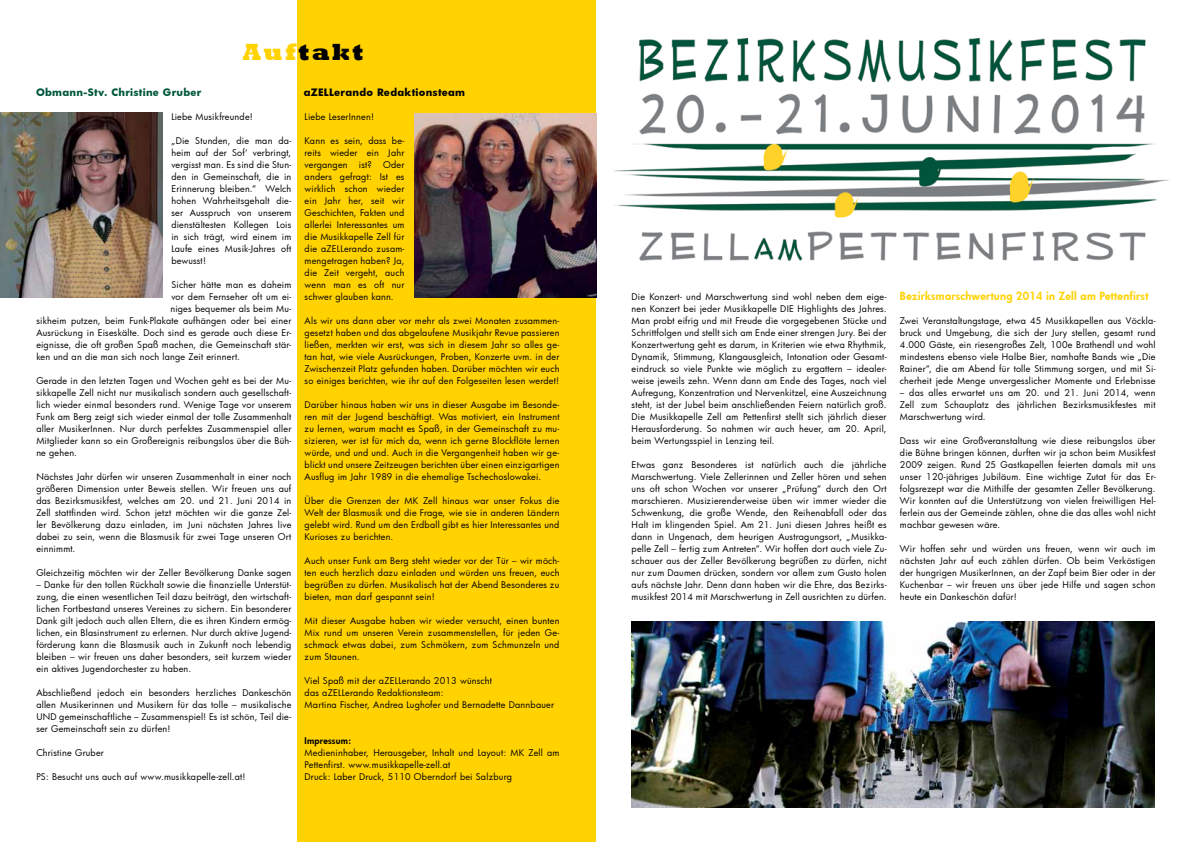
<style>
.page{position:relative;width:1191px;height:842px;background:#fff}
.page>*{position:absolute;margin:0;border:0;box-sizing:border-box;transform-origin:0 0}
.t1{font:800 24px "Rockwell";letter-spacing:.1em;color:#000}
.t2{font:800 11px "Futura";letter-spacing:.025em;color:#ffd200}
.t3{font:700 10px "Futura";letter-spacing:.025em;color:#00583d}
.t4{font:700 10px "Futura";letter-spacing:.025em;color:#000}
.t5{font:9px/12px "Futura";letter-spacing:.025em;color:#000;text-align:justify}
.t6{font:800 9px "Futura";letter-spacing:.025em;color:#000}
.s1{color:#ffd200}
</style>
<div class="page">
<div style="left:297px;top:0;width:298px;height:842px;background:#ffd200"></div>
<img style="left:0;top:112px;width:162px;height:185px">
<img style="left:415px;top:113px;width:181px;height:184px">
<img style="left:614px;top:38px;width:555px;height:222px">
<img style="left:631px;top:621px;width:524px;height:186px">
<h1 class="t1" style="left:243px;top:38px;width:122px"><span class="s1">Auf</span>takt</h1>
<p class="t3" style="left:36px;top:85px;width:167px">Obmann-Stv. Christine Gruber</p>
<p class="t4" style="left:304px;top:85px;width:163px">aZELLerando Redaktionsteam</p>
<p class="t5" style="left:305px;top:111px;width:71px">Liebe LeserInnen!</p>
<p class="t5" style="left:305px;top:135px;width:101px">Kann es sein, dass be&shy;reits wieder ein Jahr vergangen ist? Oder anders gefragt: Ist es wirklich schon wieder ein Jahr her, seit wir Geschichten, Fakten und allerlei Interessantes um die Musikkapelle Zell für die aZELLerando zusam&shy;mengetragen haben? Ja, die Zeit vergeht, auch wenn man es oft nur schwer glauben kann.</p>
<p class="t5" style="left:305px;top:314px;width:256px">Als wir uns dann aber vor mehr als zwei Monaten zusammen&shy;gesetzt haben und das abgelaufene Musikjahr Revue passieren ließen, merkten wir erst, was sich in diesem Jahr so alles ge&shy;tan hat, wie viele Ausrückungen, Proben, Konzerte uvm. in der Zwischenzeit Platz gefunden haben. Darüber möchten wir euch so einiges berichten, wie ihr auf den Folgeseiten lesen werdet!</p>
<p class="t5" style="left:305px;top:398px;width:256px">Darüber hinaus haben wir uns in dieser Ausgabe im Besonde&shy;ren mit der Jugend beschäftigt. Was motiviert, ein Instrument zu lernen, warum macht es Spaß, in der Gemeinschaft zu mu&shy;sizieren, wer ist für mich da, wenn ich gerne Blockflöte lernen würde, und und und. Auch in die Vergangenheit haben wir ge&shy;blickt und unsere Zeitzeugen berichten über einen einzigartigen Ausflug im Jahr 1989 in die ehemalige Tschechoslowakei.</p>
<p class="t5" style="left:305px;top:494px;width:256px">Über die Grenzen der MK Zell hinaus war unser Fokus die Welt der Blasmusik und die Frage, wie sie in anderen Ländern gelebt wird. Rund um den Erdball gibt es hier Interessantes und Kurioses zu berichten.</p>
<p class="t5" style="left:305px;top:554px;width:256px">Auch unser Funk am Berg steht wieder vor der Tür – wir möch&shy;ten euch herzlich dazu einladen und würden uns freuen, euch begrüßen zu dürfen. Musikalisch hat der Abend Besonderes zu bieten, man darf gespannt sein!</p>
<p class="t5" style="left:305px;top:614px;width:256px">Mit dieser Ausgabe haben wir wieder versucht, einen bunten Mix rund um unseren Verein zusammenstellen, für jeden Ge&shy;schmack etwas dabei, zum Schmökern, zum Schmunzeln und zum Staunen.</p>
<p class="t5" style="left:305px;top:674px;width:251px;text-align:left">Viel Spaß mit der aZELLerando 2013 wünscht<br>das aZELLerando Redaktionsteam:<br>Martina Fischer, Andrea Lughofer und Bernadette Dannbauer</p>
<p class="t6" style="left:305px;top:735px;width:48px">Impressum:</p>
<p class="t5" style="left:305px;top:746px;width:256px;text-align:left">Medieninhaber, Herausgeber, Inhalt und Layout: MK Zell am<br>Pettenfirst. www.musikkapelle-zell.at<br>Druck: Laber Druck, 5110 Oberndorf bei Salzburg</p>
<p class="t5" style="left:171px;top:111px;width:83px">Liebe Musikfreunde!</p>
<p class="t5" style="left:171px;top:135px;width:121px">„Die Stunden, die man da&shy;heim auf der Sof‘ verbringt, vergisst man. Es sind die Stun&shy;den in Gemeinschaft, die in Erinnerung bleiben.“ Welch hohen Wahrheitsgehalt die&shy;ser Ausspruch von unserem dienstältesten Kollegen Lois in sich trägt, wird einem im Laufe eines Musik-Jahres oft bewusst!</p>
<p class="t5" style="left:171px;top:278px;width:121px">Sicher hätte man es daheim</p>
<p class="t5" style="left:171px;top:290px;width:121px">vor dem Fernseher oft um ei-</p>
<p class="t5" style="left:170px;top:302px;width:122px">niges bequemer als beim Mu-</p>
<p class="t5" style="left:36px;top:314px;width:256px">sikheim putzen, beim Funk-Plakate aufhängen oder bei einer</p>
<p class="t5" style="left:36px;top:326px;width:256px">Ausrückung in Eiseskälte. Doch sind es gerade auch diese Er-</p>
<p class="t5" style="left:36px;top:338px;width:256px">eignisse, die oft großen Spaß machen, die Gemeinschaft stär-</p>
<p class="t5" style="left:36px;top:350px;width:205px">ken und an die man sich noch lange Zeit erinnert.</p>
<p class="t5" style="left:36px;top:374px;width:256px">Gerade in den letzten Tagen und Wochen geht es bei der Mu&shy;sikkapelle Zell nicht nur musikalisch sondern auch gesellschaft&shy;lich wieder einmal besonders rund. Wenige Tage vor unserem Funk am Berg zeigt sich wieder einmal der tolle Zusammenhalt aller MusikerInnen. Nur durch perfektes Zusammenspiel aller Mitglieder kann so ein Großereignis reibungslos über die Büh&shy;ne gehen.</p>
<p class="t5" style="left:36px;top:470px;width:256px">Nächstes Jahr dürfen wir unseren Zusammenhalt in einer noch größeren Dimension unter Beweis stellen. Wir freuen uns auf das Bezirksmusikfest, welches am 20. und 21. Juni 2014 in Zell stattfinden wird. Schon jetzt möchten wir die ganze Zel&shy;ler Bevölkerung dazu einladen, im Juni nächsten Jahres live dabei zu sein, wenn die Blasmusik für zwei Tage unseren Ort einnimmt.</p>
<p class="t5" style="left:36px;top:566px;width:256px">Gleichzeitig möchten wir der Zeller Bevölkerung Danke sagen</p>
<p class="t5" style="left:36px;top:578px;width:256px">– Danke für den tollen Rückhalt sowie die finanzielle Unterstüt&shy;zung, die einen wesentlichen Teil dazu beiträgt, den wirtschaft&shy;lichen Fortbestand unseres Vereines zu sichern. Ein besonderer Dank gilt jedoch auch allen Eltern, die es ihren Kindern ermög&shy;lichen, ein Blasinstrument zu erlernen. Nur durch aktive Jugend&shy;förderung kann die Blasmusik auch in Zukunft noch lebendig bleiben – wir freuen uns daher besonders, seit kurzem wieder ein aktives Jugendorchester zu haben.</p>
<p class="t5" style="left:36px;top:686px;width:256px">Abschließend jedoch ein besonders herzliches Dankeschön allen Musikerinnen und Musikern für das tolle – musikalische UND gemeinschaftliche – Zusammenspiel! Es ist schön, Teil die&shy;ser Gemeinschaft sein zu dürfen!</p>
<p class="t5" style="left:36px;top:746px;width:69px">Christine Gruber</p>
<p class="t5" style="left:36px;top:770px;width:211px">PS: Besucht uns auch auf www.musikkapelle-zell.at!</p>
<p class="t5" style="left:631px;top:291px;width:256px">Die Konzert- und Marschwertung sind wohl neben dem eige&shy;nen Konzert bei jeder Musikkapelle DIE Highlights des Jahres.<br>Man probt eifrig und mit Freude die vorgegebenen Stücke und Schrittfolgen und stellt sich am Ende einer strengen Jury. Bei der Konzertwertung geht es darum, in Kriterien wie etwa Rhythmik, Dynamik, Stimmung, Klangausgleich, Intonation oder Gesamt&shy;eindruck so viele Punkte wie möglich zu ergattern – idealer&shy;weise jeweils zehn. Wenn dann am Ende des Tages, nach viel Aufregung, Konzentration und Nervenkitzel, eine Auszeichnung steht, ist der Jubel beim anschließenden Feiern natürlich groß.<br>Die Musikkapelle Zell am Pettenfirst stellt sich jährlich dieser Herausforderung. So nahmen wir auch heuer, am 20. April, beim Wertungsspiel in Lenzing teil.</p>
<p class="t5" style="left:631px;top:458px;width:256px">Etwas ganz Besonderes ist natürlich auch die jährliche Marschwertung. Viele Zellerinnen und Zeller hören und sehen uns oft schon Wochen vor unserer „Prüfung“ durch den Ort marschieren. Musizierenderweise üben wir immer wieder die Schwenkung, die große Wende, den Reihenabfall oder das Halt im klingenden Spiel. Am 21. Juni diesen Jahres heißt es dann in Ungenach, dem heurigen Austragungsort, „Musikka&shy;pelle Zell – fertig zum Antreten“. Wir hoffen dort auch viele Zu&shy;schauer aus der Zeller Bevölkerung begrüßen zu dürfen, nicht nur zum Daumen drücken, sondern vor allem zum Gusto holen aufs nächste Jahr. Denn dann haben wir die Ehre, das Bezirks&shy;musikfest 2014 mit Marschwertung in Zell ausrichten zu dürfen.</p>
<p class="t2" style="left:900px;top:289px;width:250px">Bezirksmarschwertung 2014 in Zell am Pettenfirst</p>
<p class="t5" style="left:900px;top:315px;width:257px">Zwei Veranstaltungstage, etwa 45 Musikkapellen aus Vöckla&shy;bruck und Umgebung, die sich der Jury stellen, gesamt rund 4.000 Gäste, ein riesengroßes Zelt, 100e Brathendl und wohl mindestens ebenso viele Halbe Bier, namhafte Bands wie „Die Rainer“, die am Abend für tolle Stimmung sorgen, und mit Si&shy;cherheit jede Menge unvergesslicher Momente und Erlebnisse</p>
<p class="t5" style="left:900px;top:386px;width:257px">– das alles erwartet uns am 20. und 21. Juni 2014, wenn Zell zum Schauplatz des jährlichen Bezirksmusikfestes mit Marschwertung wird.</p>
<p class="t5" style="left:900px;top:434px;width:257px">Dass wir eine Großveranstaltung wie diese reibungslos über die Bühne bringen können, durften wir ja schon beim Musikfest 2009 zeigen. Rund 25 Gastkapellen feierten damals mit uns unser 120-jähriges Jubiläum. Eine wichtige Zutat für das Er&shy;folgsrezept war die Mithilfe der gesamten Zeller Bevölkerung.<br>Wir konnten auf die Unterstützung von vielen freiwilligen Hel&shy;ferlein aus der Gemeinde zählen, ohne die das alles wohl nicht machbar gewesen wäre.</p>
<p class="t5" style="left:900px;top:542px;width:257px">Wir hoffen sehr und würden uns freuen, wenn wir auch im nächsten Jahr auf euch zählen dürfen. Ob beim Verköstigen der hungrigen MusikerInnen, an der Zapf beim Bier oder in der Kuchenbar – wir freuen uns über jede Hilfe und sagen schon heute ein Dankeschön dafür!</p>
</div>
